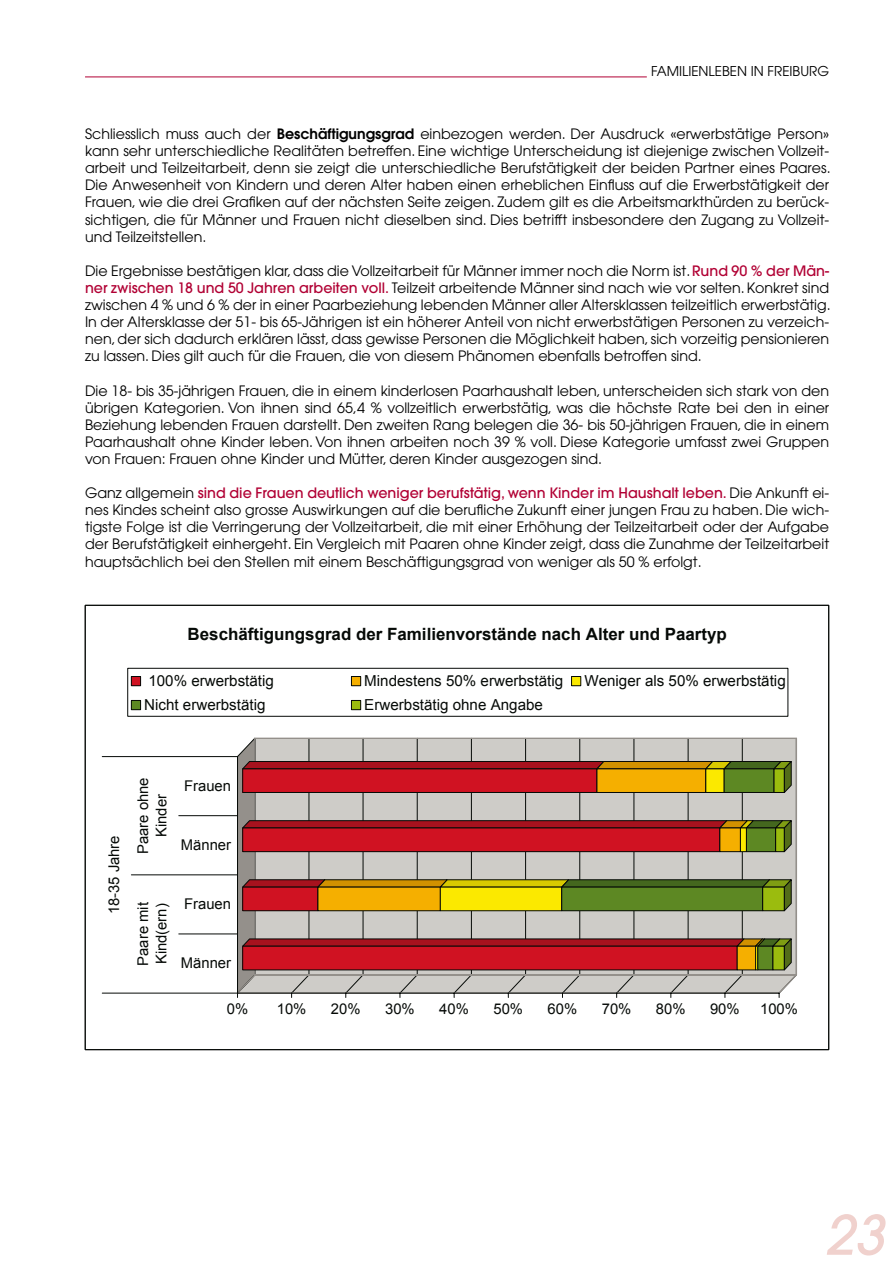
<style>
.page{position:relative;width:893px;height:1263px;background:#fff}
.page>*{position:absolute;margin:0;border:0;box-sizing:border-box;transform-origin:0 0}
.t1{font:italic 500 54px "Avant Garde";color:#f0d1cd}
.t2{font:700 16.95px "Arial";color:#060a07}
.t3{font:15.15px "Arial";color:#060a07}
.t4{font:14.85px/18.3px "Arial";color:#060a07}
.t5{font:14.25px/17.1px "Avant Garde";color:#000;text-align:justify}
.t6{font:13.5px "Avant Garde";color:#000}
.s1{font-weight:600}
.s2{font-weight:500;color:#b10034}
</style>
<div class="page">
<hr style="left:85px;top:77px;width:562px;height:1px;background:#b10034">
<svg style="left:237px;top:738px;width:559px;height:259px;background:#b4806b"></svg>
<hr style="left:237px;top:756px;width:1px;height:237px;background:#060a07">
<hr style="left:179px;top:934px;width:58px;height:1px;background:#060a07">
<hr style="left:179px;top:815px;width:58px;height:1px;background:#060a07">
<hr style="left:131px;top:874px;width:106px;height:1px;background:#060a07">
<hr style="left:102px;top:993px;width:135px;height:1px;background:#060a07">
<hr style="left:102px;top:756px;width:135px;height:1px;background:#060a07">
<div style="left:128px;top:668px;width:660px;height:48px;border:1px solid #060a07"></div>
<div style="left:131px;top:677px;width:10px;height:9px;background:#d01222"></div>
<div style="left:131px;top:676px;width:10px;height:10px;border:1px solid #060a07"></div>
<div style="left:352px;top:677px;width:9px;height:9px;background:#f5af00"></div>
<div style="left:351px;top:676px;width:10px;height:10px;border:1px solid #060a07"></div>
<div style="left:572px;top:677px;width:9px;height:9px;background:#fbe900"></div>
<div style="left:571px;top:676px;width:10px;height:10px;border:1px solid #060a07"></div>
<div style="left:131px;top:700px;width:10px;height:10px;background:#5d8823"></div>
<div style="left:131px;top:700px;width:10px;height:10px;border:1px solid #060a07"></div>
<div style="left:352px;top:700px;width:9px;height:10px;background:#9bbc0e"></div>
<div style="left:351px;top:700px;width:10px;height:10px;border:1px solid #060a07"></div>
<p class="t6" style="left:651px;top:64px;width:180px">FAMILIENLEBEN IN FREIBURG</p>
<p class="t5" style="left:85px;top:125px;width:747px">Schliesslich muss auch der <span class="s1">Beschäftigungsgrad</span> einbezogen werden. Der Ausdruck «erwerbstätige Person» kann sehr unterschiedliche Realitäten betreffen. Eine wichtige Unterscheidung ist diejenige zwischen Vollzeit&shy;arbeit und Teilzeitarbeit, denn sie zeigt die unterschiedliche Berufstätigkeit der beiden Partner eines Paares.<br>Die Anwesenheit von Kindern und deren Alter haben einen erheblichen Einfluss auf die Erwerbstätigkeit der Frauen, wie die drei Grafiken auf der nächsten Seite zeigen. Zudem gilt es die Arbeitsmarkthürden zu berück&shy;sichtigen, die für Männer und Frauen nicht dieselben sind. Dies betrifft insbesondere den Zugang zu Vollzeit&shy;und Teilzeitstellen.</p>
<p class="t5" style="left:85px;top:262px;width:747px">Die Ergebnisse bestätigen klar, dass die Vollzeitarbeit für Männer immer noch die Norm ist. <span class="s2">Rund 90 % der Män&shy;ner zwischen 18 und 50 Jahren arbeiten voll.</span> Teilzeit arbeitende Männer sind nach wie vor selten. Konkret sind zwischen 4 % und 6 % der in einer Paarbeziehung lebenden Männer aller Altersklassen teilzeitlich erwerbstätig.<br>In der Altersklasse der 51- bis 65-Jährigen ist ein höherer Anteil von nicht erwerbstätigen Personen zu verzeich&shy;nen, der sich dadurch erklären lässt, dass gewisse Personen die Möglichkeit haben, sich vorzeitig pensionieren zu lassen. Dies gilt auch für die Frauen, die von diesem Phänomen ebenfalls betroffen sind.</p>
<p class="t5" style="left:85px;top:382px;width:746px">Die 18- bis 35-jährigen Frauen, die in einem kinderlosen Paarhaushalt leben, unterscheiden sich stark von den übrigen Kategorien. Von ihnen sind 65,4 % vollzeitlich erwerbstätig, was die höchste Rate bei den in einer Beziehung lebenden Frauen darstellt. Den zweiten Rang belegen die 36- bis 50-jährigen Frauen, die in einem Paarhaushalt ohne Kinder leben. Von ihnen arbeiten noch 39 % voll. Diese Kategorie umfasst zwei Gruppen von Frauen: Frauen ohne Kinder und Mütter, deren Kinder ausgezogen sind.</p>
<p class="t5" style="left:85px;top:484px;width:746px">Ganz allgemein <span class="s2">sind die Frauen deutlich weniger berufstätig, wenn Kinder im Haushalt leben.</span> Die Ankunft ei&shy;nes Kindes scheint also grosse Auswirkungen auf die berufliche Zukunft einer jungen Frau zu haben. Die wich&shy;tigste Folge ist die Verringerung der Vollzeitarbeit, die mit einer Erhöhung der Teilzeitarbeit oder der Aufgabe der Berufstätigkeit einhergeht. Ein Vergleich mit Paaren ohne Kinder zeigt, dass die Zunahme der Teilzeitarbeit hauptsächlich bei den Stellen mit einem Beschäftigungsgrad von weniger als 50 % erfolgt.</p>
<p class="t2" style="left:188px;top:624px;width:541px">Beschäftigungsgrad der Familienvorstände nach Alter und Paartyp</p>
<p class="t3" style="left:148px;top:672px;width:127px">100% erwerbstätig</p>
<p class="t3" style="left:364px;top:672px;width:200px">Mindestens 50% erwerbstätig</p>
<p class="t3" style="left:584px;top:672px;width:203px">Weniger als 50% erwerbstätig</p>
<p class="t3" style="left:144px;top:696px;width:123px">Nicht erwerbstätig</p>
<p class="t3" style="left:364px;top:696px;width:180px">Erwerbstätig ohne Angabe</p>
<p class="t4" style="left:105px;top:914px;width:80px;rotate:-90deg">18-35 Jahre</p>
<p class="t4" style="left:134px;top:854px;width:78px;text-align:center;rotate:-90deg">Paare ohne<br>Kinder</p>
<p class="t4" style="left:184px;top:776px;width:48px">Frauen</p>
<p class="t4" style="left:181px;top:835px;width:52px">Männer</p>
<p class="t4" style="left:134px;top:966px;width:65px;rotate:-90deg">Paare mit<br>Kind(ern)</p>
<p class="t4" style="left:184px;top:895px;width:48px">Frauen</p>
<p class="t4" style="left:181px;top:954px;width:52px">Männer</p>
<p class="t4" style="left:227px;top:1000px;width:23px">0%</p>
<p class="t4" style="left:277px;top:1000px;width:31px">10%</p>
<p class="t4" style="left:331px;top:1000px;width:31px">20%</p>
<p class="t4" style="left:385px;top:1000px;width:31px">30%</p>
<p class="t4" style="left:439px;top:1000px;width:31px">40%</p>
<p class="t4" style="left:493px;top:1000px;width:31px">50%</p>
<p class="t4" style="left:548px;top:1000px;width:31px">60%</p>
<p class="t4" style="left:602px;top:1000px;width:31px">70%</p>
<p class="t4" style="left:656px;top:1000px;width:31px">80%</p>
<p class="t4" style="left:710px;top:1000px;width:31px">90%</p>
<p class="t4" style="left:760px;top:1000px;width:39px">100%</p>
<h1 class="t1" style="left:824px;top:1202px;width:61px">23</h1>
</div>
